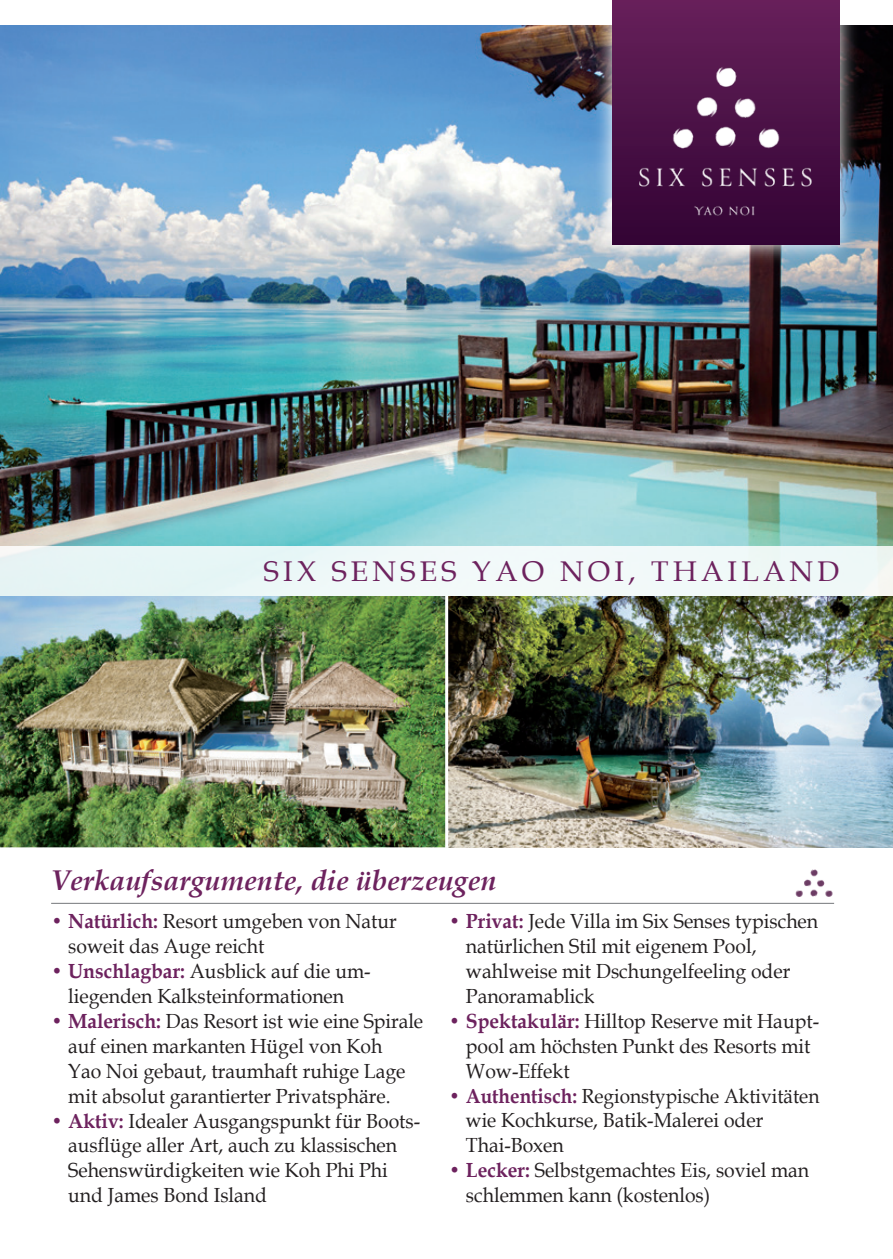
<style>
.page{position:relative;width:893px;height:1259px;background:#fff}
.page>*{position:absolute;margin:0;border:0;box-sizing:border-box;transform-origin:0 0}
.t1{font:italic 700 28.5px "Book Antiqua";color:#6d225e}
.t2{font:28.5px "Book Antiqua";letter-spacing:.15em;color:#6d225e}
.t3{font:20.4px/24.9px "Book Antiqua";color:#231f20;scale:.95 1}
.t4{font:20.4px/24.9px "Book Antiqua";color:#231f20;scale:.93 1}
.s1{font-weight:700;color:#6d225e}
</style>
<div class="page">
<img style="left:0;top:25px;width:893px;height:822px">
<img style="left:586px;top:25px;width:280px;height:245px">
<svg style="left:612px;top:0;width:228px;height:245px;background:#54154c"></svg>
<img style="left:612px;top:61px;width:228px;height:161px">
<div style="left:0;top:546px;width:893px;height:50px;background:#eff8f8"></div>
<img style="left:795px;top:869px;width:38px;height:28px">
<hr style="left:445px;top:596px;width:3px;height:252px;background:#fff">
<hr style="left:51px;top:903px;width:783px;height:1px;background:#76787b">
<h1 class="t2" style="left:264px;top:553px;width:577px">SIX SENSES YAO NOI, THAILAND</h1>
<h1 class="t1" style="left:51px;top:864px;width:447px">Verkaufsargumente, die überzeugen</h1>
<p class="t3" style="left:68px;top:909px;width:347px;text-indent:-17px"><span class="s1">• Natürlich:</span> Resort umgeben von Natur soweit das Auge reicht</p>
<p class="t3" style="left:51px;top:958px;width:338px;text-align:center"><span class="s1">• Unschlagbar:</span> Ausblick auf die um&shy;liegenden Kalksteinformationen</p>
<p class="t3" style="left:68px;top:1008px;width:375px;text-indent:-17px"><span class="s1">• Malerisch:</span> Das Resort ist wie eine Spirale auf einen markanten Hügel von Koh<br>Yao Noi gebaut, traumhaft ruhige Lage mit absolut garantierter Privatsphäre.</p>
<p class="t3" style="left:68px;top:1108px;width:372px;text-indent:-17px"><span class="s1">• Aktiv:</span> Idealer Ausgangspunkt für Boots&shy;ausflüge aller Art, auch zu klassischen Sehenswürdigkeiten wie Koh Phi Phi und James Bond Island</p>
<p class="t3" style="left:466px;top:909px;width:372px;text-indent:-17px"><span class="s1">• Privat:</span> Jede Villa im Six Senses typischen natürlichen Stil mit eigenem Pool, wahlweise mit Dschungelfeeling oder Panoramablick</p>
<p class="t3" style="left:466px;top:1008px;width:373px;text-indent:-17px"><span class="s1">• Spektakulär:</span> Hilltop Reserve mit Haupt&shy;pool am höchsten Punkt des Resorts mit<br>Wow-Effekt</p>
<p class="t4" style="left:466px;top:1083px;width:382px;text-indent:-17px"><span class="s1">• Authentisch:</span> Regionstypische Aktivitäten wie Kochkurse, Batik-Malerei oder<br>Thai-Boxen</p>
<p class="t3" style="left:466px;top:1158px;width:363px;text-indent:-17px"><span class="s1">• Lecker:</span> Selbstgemachtes Eis, soviel man schlemmen kann (kostenlos)</p>
</div>
